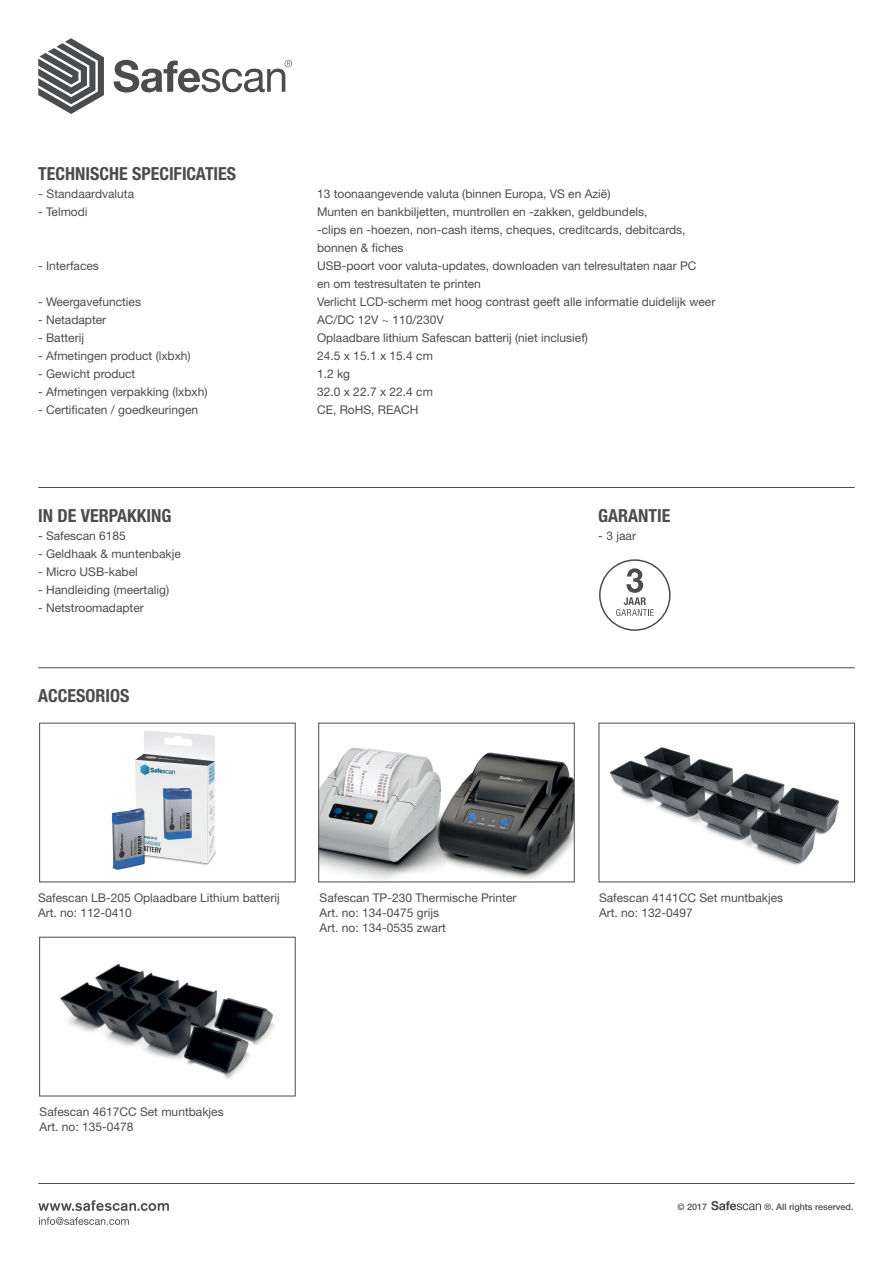
<style>
.page{position:relative;width:893px;height:1263px;background:#fff}
.page>*{position:absolute;margin:0;border:0;box-sizing:border-box;transform-origin:0 0}
.t1{font:700 condensed 18px "Helvetica Neue LT Std";color:#4b4c4d}
.t2{font:12px "Helvetica Neue LT Std";color:#4b4c4d}
.Art_no{font:500 9px "Helvetica Neue LT Std";color:#4b4c4d}
</style>
<div class="page">
<hr style="left:38px;top:487px;width:817px;height:1px;background:#4b4c4d">
<hr style="left:38px;top:1183px;width:817px;height:1px;background:#4b4c4d">
<hr style="left:38px;top:667px;width:817px;height:1px;background:#4b4c4d">
<svg style="left:38px;top:1200px;width:131px;height:11px"></svg>
<svg style="left:39px;top:1217px;width:90px;height:8px"></svg>
<svg style="left:38px;top:38px;width:66px;height:76px"></svg>
<svg style="left:114px;top:60px;width:178px;height:33px"></svg>
<svg style="left:711px;top:1201px;width:50px;height:9px"></svg>
<img style="left:111px;top:731px;width:105px;height:139px">
<img style="left:60px;top:963px;width:215px;height:116px">
<div style="left:39px;top:937px;width:256px;height:159px;border:1px solid #4b4c4d"></div>
<img style="left:610px;top:747px;width:229px;height:118px">
<img style="left:321px;top:747px;width:85px;height:133px">
<img style="left:406px;top:729px;width:168px;height:153px">
<div style="left:599px;top:559px;width:72px;height:72px;border:2px solid #4b4c4d;border-radius:50%"></div>
<svg style="left:616px;top:568px;width:38px;height:48px"></svg>
<p class="t1" style="left:38px;top:163px;width:200px">TECHNISCHE SPECIFICATIES</p>
<p class="t2" style="left:38px;top:187px;width:98px">- Standaardvaluta</p>
<p class="t2" style="left:317px;top:187px;width:295px">13 toonaangevende valuta (binnen Europa, VS en Azië)</p>
<p class="t2" style="left:38px;top:205px;width:51px">- Telmodi</p>
<p class="t2" style="left:317px;top:205px;width:332px">Munten en bankbiljetten, muntrollen en -zakken, geldbundels,</p>
<p class="t2" style="left:317px;top:223px;width:370px">-clips en -hoezen, non-cash items, cheques, creditcards, debitcards,</p>
<p class="t2" style="left:317px;top:241px;width:88px">bonnen &amp; fiches</p>
<p class="t2" style="left:38px;top:259px;width:62px">- Interfaces</p>
<p class="t2" style="left:317px;top:259px;width:381px">USB-poort voor valuta-updates, downloaden van telresultaten naar PC</p>
<p class="t2" style="left:317px;top:277px;width:165px">en om testresultaten te printen</p>
<p class="t2" style="left:38px;top:295px;width:104px">- Weergavefuncties</p>
<p class="t2" style="left:317px;top:295px;width:400px">Verlicht LCD-scherm met hoog contrast geeft alle informatie duidelijk weer</p>
<p class="t2" style="left:38px;top:313px;width:70px">- Netadapter</p>
<p class="t2" style="left:317px;top:313px;width:128px">AC/DC 12V ~ 110/230V</p>
<p class="t2" style="left:38px;top:331px;width:47px">- Batterij</p>
<p class="t2" style="left:317px;top:331px;width:272px">Oplaadbare lithium Safescan batterij (niet inclusief)</p>
<p class="t2" style="left:38px;top:349px;width:154px">- Afmetingen product (lxbxh)</p>
<p class="t2" style="left:317px;top:349px;width:117px">24.5 x 15.1 x 15.4 cm</p>
<p class="t2" style="left:38px;top:367px;width:99px">- Gewicht product</p>
<p class="t2" style="left:317px;top:367px;width:35px">1.2 kg</p>
<p class="t2" style="left:38px;top:385px;width:171px">- Afmetingen verpakking (lxbxh)</p>
<p class="t2" style="left:317px;top:385px;width:117px">32.0 x 22.7 x 22.4 cm</p>
<p class="t2" style="left:38px;top:403px;width:162px">- Certificaten / goedkeuringen</p>
<p class="t2" style="left:317px;top:403px;width:103px">CE, RoHS, REACH</p>
<p class="t1" style="left:38px;top:505px;width:135px">IN DE VERPAKKING</p>
<p class="t2" style="left:38px;top:529px;width:89px">- Safescan 6185</p>
<p class="t2" style="left:38px;top:547px;width:144px">- Geldhaak &amp; muntenbakje</p>
<p class="t2" style="left:38px;top:565px;width:101px">- Micro USB-kabel</p>
<p class="t2" style="left:38px;top:583px;width:133px">- Handleiding (meertalig)</p>
<p class="t2" style="left:38px;top:601px;width:107px">- Netstroomadapter</p>
<p class="t1" style="left:38px;top:685px;width:93px">ACCESORIOS</p>
<p class="t2" style="left:38px;top:890px;width:243px">Safescan LB-205 Oplaadbare Lithium batterij</p>
<p class="t2" style="left:38px;top:905px;width:95px">Art. no: 112-0410</p>
<p class="t2" style="left:320px;top:890px;width:198px">Safescan TP-230 Thermische Printer</p>
<p class="t2" style="left:320px;top:905px;width:121px">Art. no: 134-0475 grijs</p>
<p class="t2" style="left:320px;top:920px;width:128px">Art. no: 134-0535 zwart</p>
<p class="t2" style="left:40px;top:1104px;width:186px">Safescan 4617CC Set muntbakjes</p>
<p class="t2" style="left:40px;top:1119px;width:95px">Art. no: 135-0478</p>
<p class="t1" style="left:598px;top:505px;width:74px">GARANTIE</p>
<p class="t2" style="left:598px;top:529px;width:40px">- 3 jaar</p>
<p class="t2" style="left:599px;top:890px;width:186px">Safescan 4141CC Set muntbakjes</p>
<p class="t2" style="left:599px;top:905px;width:95px">Art. no: 132-0497</p>
<p class="Art_no" style="left:678px;top:1202px;width:31px">© 2017</p>
<p class="Art_no" style="left:764px;top:1202px;width:91px">®. All rights reserved.</p>
</div>
